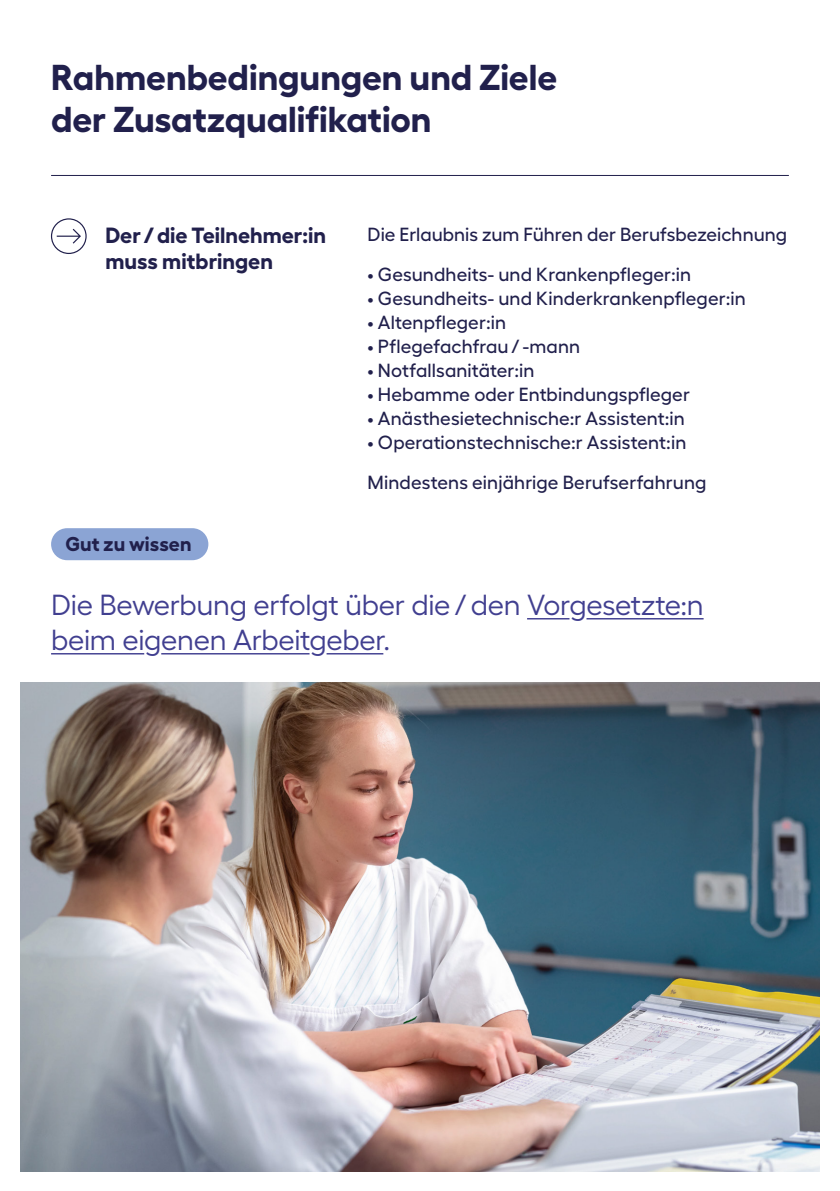
<style>
.page{position:relative;width:840px;height:1191px;background:#fff}
.page>*{position:absolute;margin:0;border:0;box-sizing:border-box;transform-origin:0 0}
.t1{font:700 36px/42px "Hellix";color:#21204c}
.t2{font:29px/35px "Hellix";letter-spacing:-.01em;color:#413f90}
.t3{font:700 22px/26px "Hellix";color:#21204c}
.t4{font:700 20px "Hellix";letter-spacing:.005em;color:#21204c}
.t5{font:500 19px/39.8px "Hellix";letter-spacing:.005em;color:#21204c}
</style>
<div class="page">
<svg style="left:51px;top:218px;width:36px;height:36px"></svg>
<hr style="left:51px;top:175px;width:737px;height:1px;background:#21204c">
<hr style="left:527px;top:618px;width:42px;height:1px;background:#413f90">
<hr style="left:586px;top:618px;width:117px;height:1px;background:#413f90">
<hr style="left:51px;top:653px;width:93px;height:1px;background:#413f90">
<hr style="left:161px;top:653px;width:148px;height:1px;background:#413f90">
<hr style="left:326px;top:653px;width:57px;height:1px;background:#413f90">
<div style="left:51px;top:528px;width:157px;height:32px;background:#8ba4d4;border-radius:16px"></div>
<img style="left:20px;top:682px;width:799px;height:489px">
<h1 class="t1" style="left:51px;top:52px;width:507px">Rahmenbedingungen und Ziele der Zusatzqualifikation</h1>
<p class="t3" style="left:105px;top:219px;width:222px">Der / die Teilnehmer:in muss mitbringen</p>
<p class="t4" style="left:65px;top:527px;width:128px">Gut zu wissen</p>
<p class="t5" style="left:367px;top:212px;width:421px">Die Erlaubnis zum Führen der Berufsbezeichnung</p>
<p class="t5" style="left:367px;top:252px;width:325px">• Gesundheits- und Krankenpfleger:in</p>
<p class="t5" style="left:367px;top:276px;width:379px">• Gesundheits- und Kinderkrankenpfleger:in</p>
<p class="t5" style="left:367px;top:300px;width:140px">• Altenpfleger:in</p>
<p class="t5" style="left:367px;top:324px;width:214px">• Pflegefachfrau / -mann</p>
<p class="t5" style="left:367px;top:348px;width:168px">• Notfallsanitäter:in</p>
<p class="t5" style="left:367px;top:372px;width:324px">• Hebamme oder Entbindungspfleger</p>
<p class="t5" style="left:367px;top:396px;width:319px">• Anästhesietechnische:r Assistent:in</p>
<p class="t5" style="left:367px;top:420px;width:340px">• Operationstechnische:r Assistent:in<br>Mindestens einjährige Berufserfahrung</p>
<h2 class="t2" style="left:51px;top:584px;width:653px">Die Bewerbung erfolgt über die / den Vorgesetzte:n beim eigenen Arbeitgeber.</h2>
</div>
